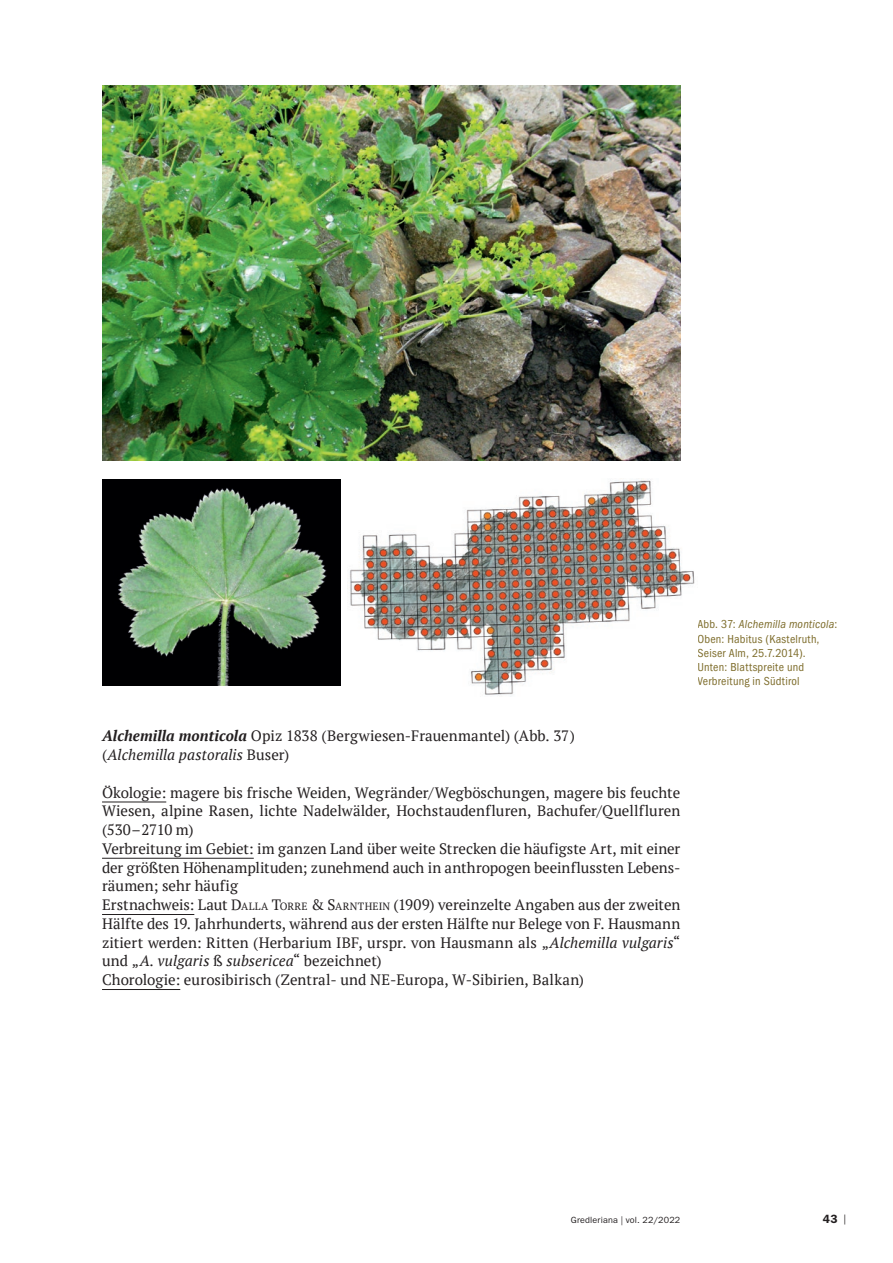
<style>
.page{position:relative;width:893px;height:1263px;background:#fff}
.page>*{position:absolute;margin:0;border:0;box-sizing:border-box;transform-origin:0 0}
.t1{font:15px/18.8px "PT Serif";color:#231f20}
.t2{font:condensed 12px/14.2px "ITC Franklin Gothic Std";letter-spacing:.02em;color:#7e6d2c}
.t3{font:600 12px "ITC Franklin Gothic Std";color:#231f20}
.t4{font:9px "ITC Franklin Gothic Std";letter-spacing:.02em;color:#231f20}
.s1{font-weight:700;font-style:italic}
.s2{font-style:italic}
.s3{font-style:inherit}
.s4{font-size:10.5px}
.s5{font-family:"PT Serif";font-weight:400}
</style>
<div class="page">
<hr style="left:102px;top:802px;width:64px;height:1px;background:#231f20">
<hr style="left:102px;top:858px;width:152px;height:1px;background:#231f20">
<hr style="left:102px;top:914px;width:92px;height:1px;background:#231f20">
<hr style="left:102px;top:989px;width:78px;height:1px;background:#231f20">
<img style="left:102px;top:479px;width:238px;height:206px">
<img style="left:102px;top:85px;width:578px;height:375px">
<img style="left:349px;top:480px;width:346px;height:215px">
<p class="t1" style="left:102px;top:726px;width:474px"><span class="s1">Alchemilla monticola</span> Opiz 1838 (Bergwiesen-Frauenmantel) (Abb. 37) (<span class="s2">Alchemilla pastoralis</span> Buser)</p>
<p class="t1" style="left:102px;top:783px;width:580px">Ökologie: magere bis frische Weiden, Wegränder/Wegböschungen, magere bis feuchte Wiesen, alpine Rasen, lichte Nadelwälder, Hochstaudenfluren, Bachufer/Quellfluren (530–2710 m)<br>Verbreitung im Gebiet: im ganzen Land über weite Strecken die häufigste Art, mit einer der größten Höhenamplituden; zunehmend auch in anthropogen beeinflussten Lebens&shy;räumen; sehr häufig<br>Erstnachweis: Laut <span class="s3">D</span><span class="s4">ALLA</span> <span class="s3">T</span><span class="s4">ORRE</span> <span class="s3">&amp; S</span><span class="s4">ARNTHEIN</span> (1909) vereinzelte Angaben aus der zweiten Hälfte des 19. Jahrhunderts, während aus der ersten Hälfte nur Belege von F. Hausmann zitiert werden: Ritten (Herbarium IBF, urspr. von Hausmann als „<span class="s2">Alchemilla vulgaris</span>“ und „<span class="s2">A. vulgaris</span> ß <span class="s2">subsericea</span>“ bezeichnet)<br>Chorologie: eurosibirisch (Zentral- und NE-Europa, W-Sibirien, Balkan)</p>
<p class="t2" style="left:697px;top:617px;width:141px">Abb. 37: <span class="s2">Alchemilla monticola</span>:<br>Oben: Habitus (Kastelruth,<br>Seiser Alm, 25.7.2014).<br>Unten: Blattspreite und<br>Verbreitung in Südtirol</p>
<p class="t4" style="left:571px;top:1214px;width:111px">Gredleriana | vol. 22/2022</p>
<p class="t3" style="left:823px;top:1211px;width:25px">43 <span class="s5">|</span></p>
</div>
